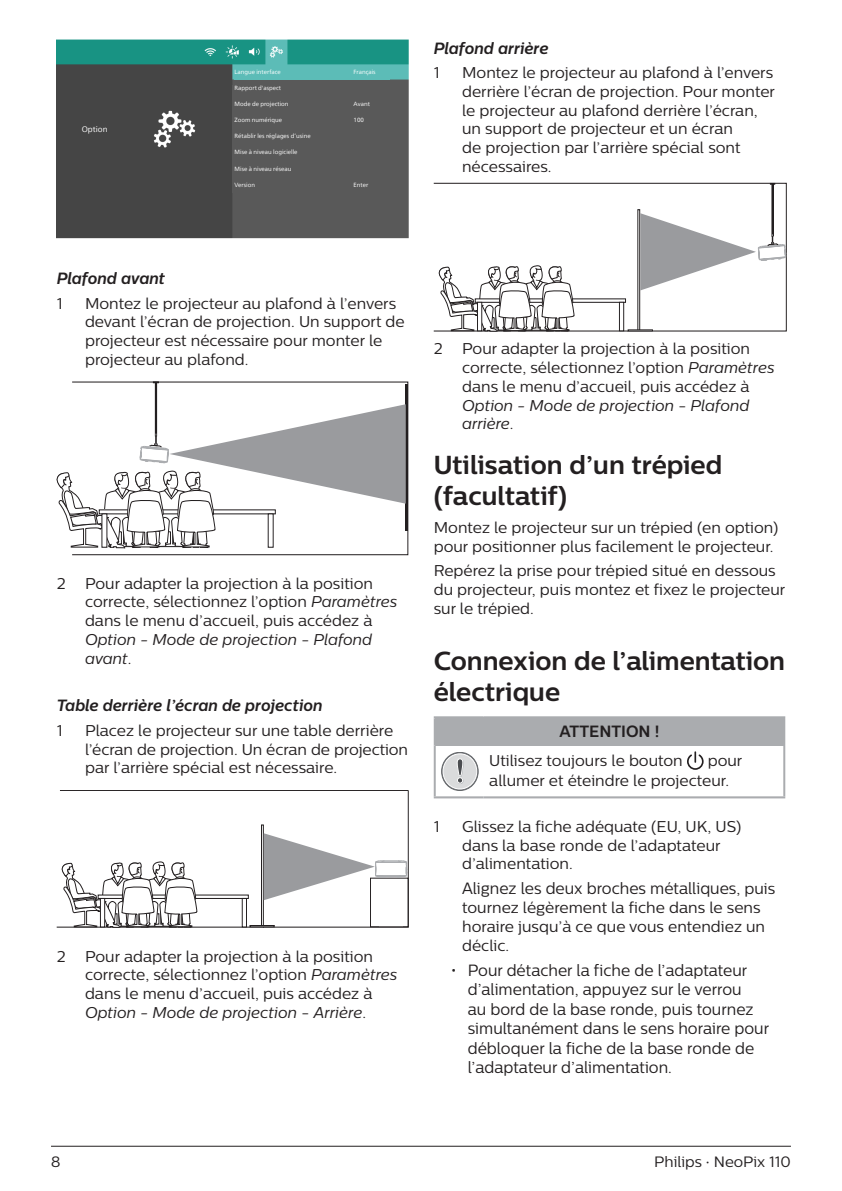
<style>
.page{position:relative;width:842px;height:1191px;background:#fff}
.page>*{position:absolute;margin:0;border:0;box-sizing:border-box;transform-origin:0 0}
.heading2{font:700 26px/31.2px "Centrale Sans";letter-spacing:-.005em;color:#231f20}
.List_Continue{font:16.2px/19.6px "Centrale Sans";color:#231f20;scale:.96 1}
.Body{font:italic 700 16.2px "Centrale Sans";color:#231f20;scale:.96 1}
.t1{font:700 16.2px "Centrale Sans";color:#231f20;scale:.96 1}
.Body-2{font:15.6px/18.8px "Centrale Sans";color:#231f20}
.List_Continue-2{font:15.6px/18.8px "Centrale Sans";color:#231f20}
.t2{font:15px "Centrale Sans";color:#231f20}
.t3{font:8px "Neue Frutiger World";color:#fff}
.t4{font:6px "Neue Frutiger World";color:#fff}
.s1{font-style:italic}
.s2{font-size:15.6px}
</style>
<div class="page">
<hr style="left:51px;top:1145px;width:740px;height:1px;background:#231f20">
<img style="left:57px;top:40px;width:351px;height:199px">
<div style="left:233px;top:85px;width:139px;height:107px;background:#595959"></div>
<div style="left:234px;top:66px;width:156px;height:13px;background:#5cbcb7"></div>
<div style="left:63px;top:125px;width:63px;height:51px;background:#454545"></div>
<div style="left:72px;top:382px;width:336px;height:173px;border:1px solid #231f20"></div>
<hr style="left:406px;top:385px;width:2px;height:146px;background:#231f20">
<div style="left:155px;top:383px;width:2px;height:53px;border:1px solid #231f20"></div>
<svg style="left:57px;top:404px;width:349px;height:145px"></svg>
<svg style="left:57px;top:790px;width:352px;height:137px"></svg>
<hr style="left:242px;top:898px;width:4px;height:29px;background:#fff">
<div style="left:242px;top:898px;width:5px;height:29px;border:1px solid #231f20"></div>
<svg style="left:61px;top:861px;width:137px;height:67px"></svg>
<div style="left:261px;top:824px;width:3px;height:103px;border:1px solid #231f20"></div>
<div style="left:250px;top:925px;width:25px;height:2px;border:1px solid #231f20"></div>
<div style="left:380px;top:894px;width:23px;height:32px;background:#fff"></div>
<div style="left:370px;top:878px;width:38px;height:49px;border:1px solid #231f20"></div>
<hr style="left:60px;top:790px;width:348px;height:1px;background:#231f20">
<svg style="left:264px;top:833px;width:144px;height:67px"></svg>
<div style="left:434px;top:183px;width:353px;height:148px;border:1px solid #231f20"></div>
<div style="left:475px;top:298px;width:151px;height:5px;border:1px solid #231f20"></div>
<div style="left:619px;top:302px;width:5px;height:29px;border:1px solid #231f20"></div>
<svg style="left:439px;top:265px;width:136px;height:67px"></svg>
<div style="left:637px;top:209px;width:3px;height:122px;border:1px solid #231f20"></div>
<div style="left:772px;top:184px;width:1px;height:52px;border:1px solid #231f20"></div>
<svg style="left:640px;top:213px;width:147px;height:77px"></svg>
<div style="left:435px;top:717px;width:349px;height:28px;background:#aaacaf"></div>
<hr style="left:783px;top:718px;width:2px;height:27px;background:#aaacaf">
<hr style="left:434px;top:716px;width:50px;height:2px;background:#aaacaf">
<hr style="left:484px;top:716px;width:301px;height:2px;background:#aaacaf">
<hr style="left:434px;top:796px;width:50px;height:2px;background:#aaacaf">
<hr style="left:484px;top:796px;width:301px;height:2px;background:#aaacaf">
<hr style="left:434px;top:718px;width:2px;height:27px;background:#aaacaf">
<hr style="left:434px;top:745px;width:2px;height:51px;background:#aaacaf">
<hr style="left:783px;top:745px;width:2px;height:51px;background:#aaacaf">
<svg style="left:441px;top:752px;width:38px;height:38px"></svg>
<svg style="left:687px;top:751px;width:17px;height:19px"></svg>
<p class="t3" style="left:82px;top:123px;width:27px">Option</p>
<p class="t4" style="left:235px;top:67px;width:48px">Langue interface</p>
<p class="t4" style="left:354px;top:67px;width:24px">Français</p>
<p class="t4" style="left:235px;top:83px;width:48px">Rapport d'aspect</p>
<p class="t4" style="left:235px;top:100px;width:56px">Mode de projection</p>
<p class="t4" style="left:354px;top:100px;width:18px">Avant</p>
<p class="t4" style="left:235px;top:116px;width:49px">Zoom numérique</p>
<p class="t4" style="left:354px;top:116px;width:12px">100</p>
<p class="t4" style="left:235px;top:132px;width:78px">Rétablir les réglages d’usine</p>
<p class="t4" style="left:235px;top:148px;width:65px">Mise à niveau logicielle</p>
<p class="t4" style="left:235px;top:164px;width:58px">Mise à niveau réseau</p>
<p class="t4" style="left:235px;top:180px;width:22px">Version</p>
<p class="t4" style="left:354px;top:180px;width:16px">Enter</p>
<p class="Body" style="left:434px;top:38px;width:121px">Plafond arrière</p>
<p class="Body-2" style="left:434px;top:63px;width:7px">1</p>
<p class="Body-2" style="left:462px;top:63px;width:314px">Montez le projecteur au plafond à l’envers derrière l’écran de projection. Pour monter le projecteur au plafond derrière l’écran, un support de projecteur et un écran<br>de projection par l’arrière spécial sont nécessaires.</p>
<p class="Body" style="left:57px;top:268px;width:114px">Plafond avant</p>
<p class="Body-2" style="left:57px;top:293px;width:7px">1</p>
<p class="Body-2" style="left:85px;top:293px;width:321px">Montez le projecteur au plafond à l’envers devant l’écran de projection. Un support de projecteur est nécessaire pour monter le projecteur au plafond.</p>
<p class="Body-2" style="left:57px;top:573px;width:10px">2</p>
<p class="Body-2" style="left:85px;top:573px;width:314px">Pour adapter la projection à la position correcte, sélectionnez l’option <span class="s1">Paramètres </span>dans le menu d’accueil, puis accédez à <span class="s1">Option - Mode de projection</span> - <span class="s1">Plafond avant</span>.</p>
<p class="Body" style="left:57px;top:695px;width:278px">Table derrière l’écran de projection</p>
<p class="Body-2" style="left:57px;top:720px;width:7px">1</p>
<p class="Body-2" style="left:85px;top:720px;width:325px">Placez le projecteur sur une table derrière l’écran de projection. Un écran de projection par l’arrière spécial est nécessaire.</p>
<p class="Body-2" style="left:57px;top:946px;width:10px">2</p>
<p class="Body-2" style="left:85px;top:946px;width:314px">Pour adapter la projection à la position correcte, sélectionnez l’option <span class="s1">Paramètres </span>dans le menu d’accueil, puis accédez à <span class="s1">Option - Mode de projection</span> - <span class="s1">Arrière</span>.</p>
<p class="Body-2" style="left:434px;top:339px;width:10px">2</p>
<p class="Body-2" style="left:462px;top:339px;width:314px">Pour adapter la projection à la position correcte, sélectionnez l’option <span class="s1">Paramètres </span>dans le menu d’accueil, puis accédez à <span class="s1">Option - Mode de projection</span> - <span class="s1">Plafond arrière</span>.</p>
<p class="heading2" style="left:434px;top:448px;width:290px">Utilisation d’un trépied (facultatif)</p>
<p class="Body-2" style="left:434px;top:518px;width:346px">Montez le projecteur sur un trépied (en option) pour positionner plus facilement le projecteur.</p>
<p class="Body-2" style="left:434px;top:561px;width:353px">Repérez la prise pour trépied situé en dessous du projecteur, puis montez et fixez le projecteur sur le trépied.</p>
<p class="heading2" style="left:434px;top:644px;width:353px">Connexion de l’alimentation électrique</p>
<p class="t1" style="left:559px;top:721px;width:106px">ATTENTION !</p>
<p class="Body-2" style="left:489px;top:751px;width:195px">Utilisez toujours le bouton</p>
<p class="Body-2" style="left:489px;top:750px;width:255px;line-height:20.2px;text-indent:218px">pour allumer et éteindre le projecteur.</p>
<p class="Body-2" style="left:434px;top:817px;width:7px">1</p>
<p class="Body-2" style="left:462px;top:817px;width:281px">Glissez la fiche adéquate (EU, UK, US) dans la base ronde de l’adaptateur d’alimentation.</p>
<p class="List_Continue" style="left:462px;top:878px;width:328px">Alignez les deux broches métalliques<span class="s2">, puis</span></p>
<p class="List_Continue-2" style="left:462px;top:898px;width:304px">tournez légèrement la fiche dans le sens horaire jusqu’à ce que vous entendiez un déclic.</p>
<p class="List_Continue" style="left:468px;top:960px;width:315px;text-indent:-17px">• Pour détacher la fiche de l’adaptateur d’alimentation, appuyez sur le verrou<br>au bord de la base ronde, puis tournez simultanément dans le sens horaire pour débloquer la fiche de la base ronde de l’adaptateur d’alimentation.</p>
<p class="t2" style="left:51px;top:1153px;width:11px">8</p>
<p class="t2" style="left:654px;top:1153px;width:138px">Philips · NeoPix 110</p>
</div>
